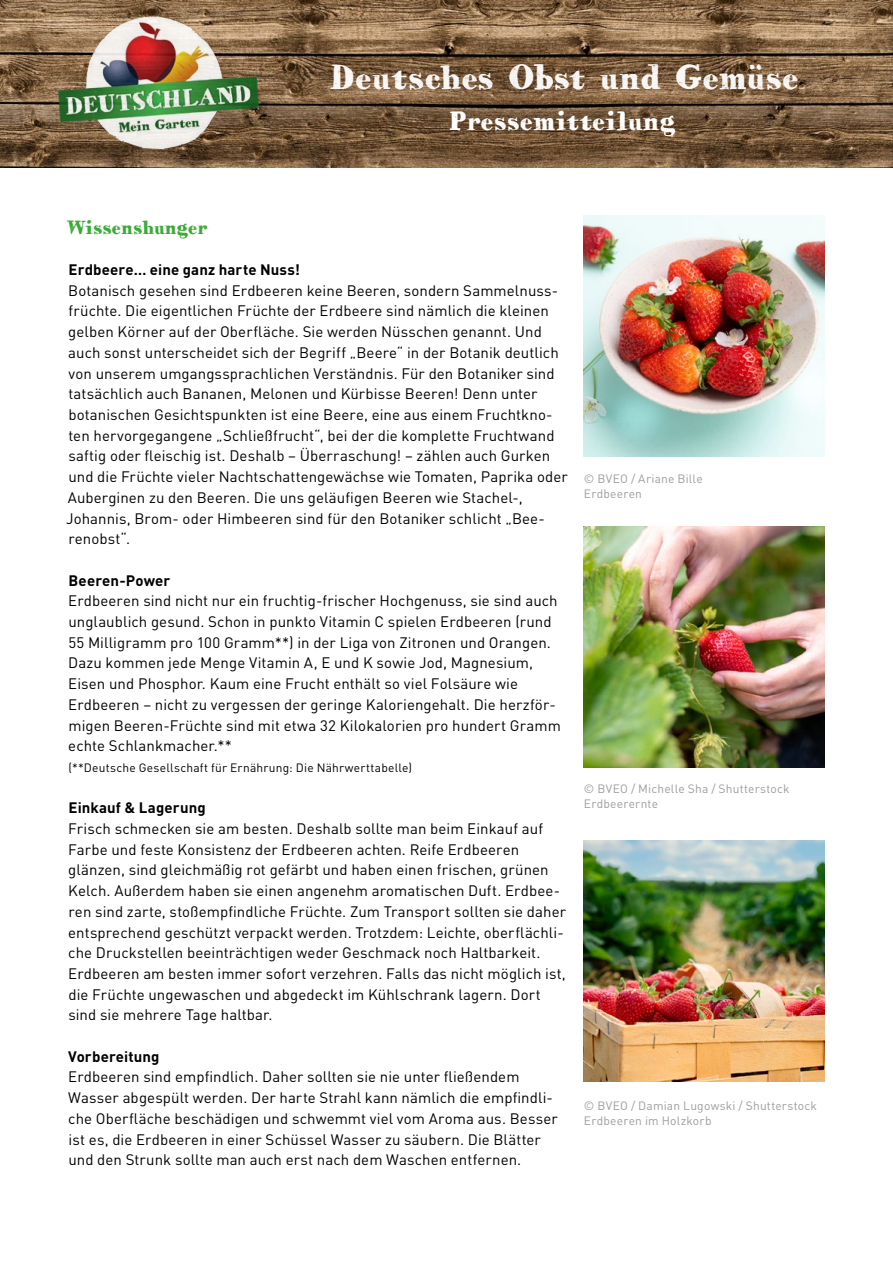
<style>
.page{position:relative;width:893px;height:1263px;background:#fff}
.page>*{position:absolute;margin:0;border:0;box-sizing:border-box;transform-origin:0 0}
.t1{font:34.5px "HVD Bodedo";color:#fff}
.t2{font:27px "HVD Bodedo";letter-spacing:-.005em;color:#fff}
.t3{font:19.5px "HVD Bodedo";letter-spacing:-.015em;color:#3aaa35}
.t4{font:15px/20.7px "DIN Pro";letter-spacing:.005em;color:#000}
.t5{font:700 15px "DIN Pro";letter-spacing:.01em;color:#000}
.t6{font:12px/15px "DIN Pro";letter-spacing:.015em;color:#9d9d9c}
.t7{font:12px "DIN Pro";letter-spacing:.02em;color:#000}
</style>
<div class="page">
<img style="left:584px;top:527px;width:241px;height:241px">
<img style="left:584px;top:841px;width:241px;height:241px">
<img style="left:584px;top:215px;width:241px;height:241px">
<img style="left:0;top:0;width:518px;height:167px">
<img style="left:518px;top:0;width:375px;height:167px">
<img style="left:53px;top:9px;width:211px;height:151px">
<h1 class="t1" style="left:330px;top:55px;width:471px">Deutsches Obst und Gemüse</h1>
<h2 class="t2" style="left:450px;top:104px;width:228px">Pressemitteilung</h2>
<h3 class="t3" style="left:66px;top:215px;width:143px">Wissenshunger</h3>
<p class="t5" style="left:69px;top:257px;width:233px">Erdbeere… eine ganz harte Nuss!</p>
<p class="t4" style="left:66px;top:278px;width:503px">Botanisch gesehen sind Erdbeeren keine Beeren, sondern Sammelnuss&shy;früchte. Die eigentlichen Früchte der Erdbeere sind nämlich die kleinen gelben Körner auf der Oberfläche. Sie werden Nüsschen genannt. Und auch sonst unterscheidet sich der Begriff „Beere“ in der Botanik deutlich von unserem umgangssprachlichen Verständnis. Für den Botaniker sind tatsächlich auch Bananen, Melonen und Kürbisse Beeren! Denn unter botanischen Gesichtspunkten ist eine Beere, eine aus einem Fruchtkno&shy;ten hervorgegangene „Schließfrucht“, bei der die komplette Fruchtwand saftig oder fleischig ist. Deshalb – Überraschung! – zählen auch Gurken und die Früchte vieler Nachtschattengewächse wie Tomaten, Paprika oder Auberginen zu den Beeren. Die uns geläufigen Beeren wie Stachel-, Johannis, Brom- oder Himbeeren sind für den Botaniker schlicht „Bee&shy;renobst“.</p>
<p class="t5" style="left:69px;top:568px;width:103px">Beeren-Power</p>
<p class="t4" style="left:68px;top:589px;width:494px">Erdbeeren sind nicht nur ein fruchtig-frischer Hochgenuss, sie sind auch unglaublich gesund. Schon in punkto Vitamin C spielen Erdbeeren (rund 55 Milligramm pro 100 Gramm**) in der Liga von Zitronen und Orangen.<br>Dazu kommen jede Menge Vitamin A, E und K sowie Jod, Magnesium, Eisen und Phosphor. Kaum eine Frucht enthält so viel Folsäure wie Erdbeeren – nicht zu vergessen der geringe Kaloriengehalt. Die herzför&shy;migen Beeren-Früchte sind mit etwa 32 Kilokalorien pro hundert Gramm echte Schlankmacher.**</p>
<p class="t7" style="left:69px;top:758px;width:345px">(**Deutsche Gesellschaft für Ernährung: Die Nährwerttabelle)</p>
<p class="t5" style="left:69px;top:795px;width:139px">Einkauf &amp; Lagerung</p>
<p class="t4" style="left:68px;top:817px;width:499px">Frisch schmecken sie am besten. Deshalb sollte man beim Einkauf auf Farbe und feste Konsistenz der Erdbeeren achten. Reife Erdbeeren glänzen, sind gleichmäßig rot gefärbt und haben einen frischen, grünen Kelch. Außerdem haben sie einen angenehm aromatischen Duft. Erdbee&shy;ren sind zarte, stoßempfindliche Früchte. Zum Transport sollten sie daher entsprechend geschützt verpackt werden. Trotzdem: Leichte, oberflächli&shy;che Druckstellen beeinträchtigen weder Geschmack noch Haltbarkeit.<br>Erdbeeren am besten immer sofort verzehren. Falls das nicht möglich ist, die Früchte ungewaschen und abgedeckt im Kühlschrank lagern. Dort sind sie mehrere Tage haltbar.</p>
<p class="t5" style="left:68px;top:1044px;width:93px">Vorbereitung</p>
<p class="t4" style="left:68px;top:1065px;width:491px">Erdbeeren sind empfindlich. Daher sollten sie nie unter fließendem Wasser abgespült werden. Der harte Strahl kann nämlich die empfindli&shy;che Oberfläche beschädigen und schwemmt viel vom Aroma aus. Besser ist es, die Erdbeeren in einer Schüssel Wasser zu säubern. Die Blätter und den Strunk sollte man auch erst nach dem Waschen entfernen.</p>
<p class="t6" style="left:584px;top:470px;width:120px">© BVEO / Ariane Bille<br>Erdbeeren</p>
<p class="t6" style="left:584px;top:780px;width:207px">© BVEO / Michelle Sha / Shutterstock<br>Erdbeerernte</p>
<p class="t6" style="left:584px;top:1096px;width:234px">© BVEO / Damian Lugowski / Shutterstock<br>Erdbeeren im Holzkorb</p>
</div>
